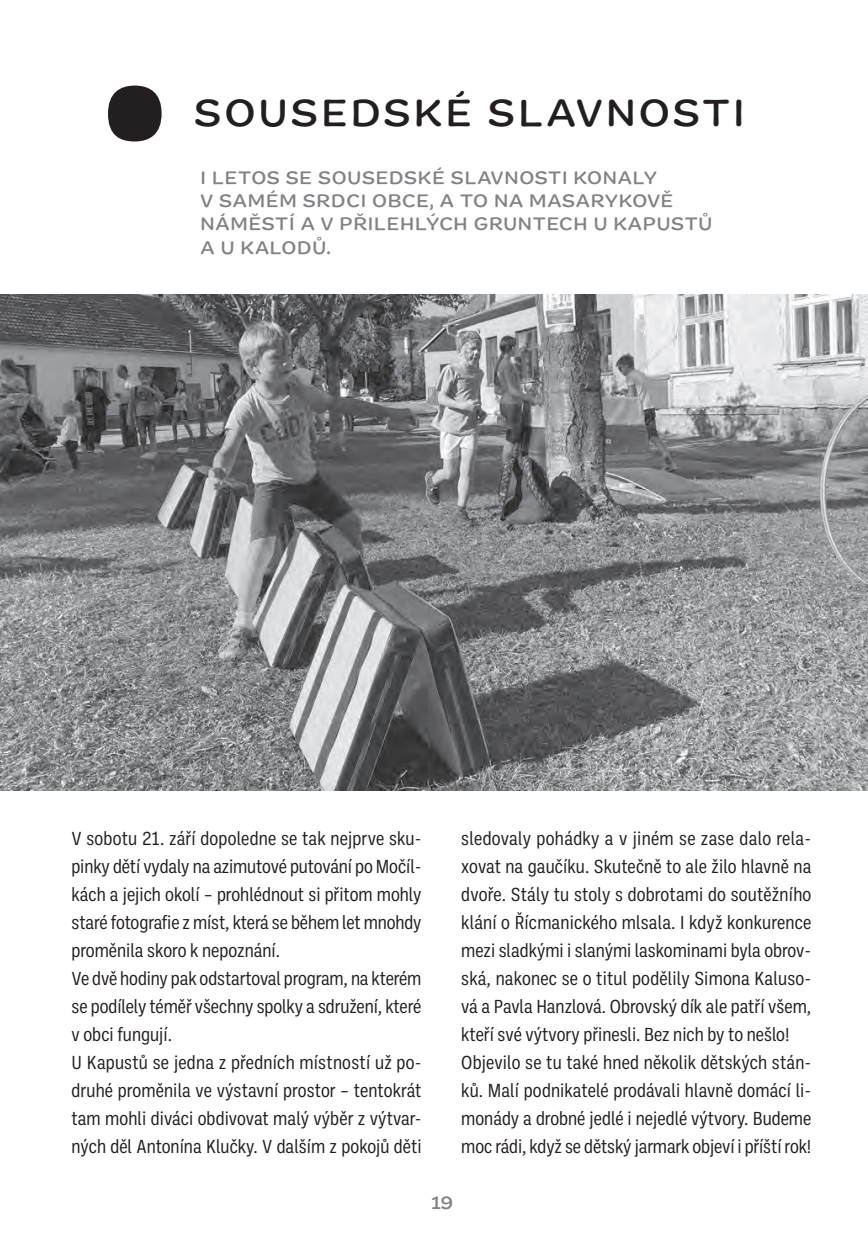
<style>
.page{position:relative;width:868px;height:1235px;background:#fff}
.page>*{position:absolute;margin:0;border:0;box-sizing:border-box;transform-origin:0 0}
.t1{font:500 40.25px "Marigny";letter-spacing:.08em;color:#231f20}
.t2{font:19.25px/28px "Ballinger Condensed";color:#231f20}
.t3{font:500 19.25px/23.1px "Marigny";letter-spacing:.04em;color:#808285}
</style>
<div class="page">
<div style="left:108px;top:86px;width:53px;height:55px;background:#231f20;border-radius:50%"></div>
<img style="left:0;top:295px;width:867px;height:495px">
<h1 class="t1" style="left:194px;top:88px;width:552px">SOUSEDSKÉ SLAVNOSTI</h1>
<p class="t3" style="left:200px;top:166px;width:513px">I LETOS SE SOUSEDSKÉ SLAVNOSTI KONALY<br>V SAMÉM SRDCI OBCE, A TO NA MASARYKOVĚ<br>NÁMĚSTÍ A V PŘILEHLÝCH GRUNTECH U KAPUSTŮ<br>A U KALODŮ.</p>
<p class="t2" style="left:71px;top:824px;width:351px">V sobotu 21. září dopoledne se tak nejprve sku&shy;pinky dětí vydaly na azimutové putování po Močíl&shy;kách a jejich okolí – prohlédnout si přitom mohly staré fotografie z míst, která se během let mnohdy proměnila skoro k nepoznání.<br>Ve dvě hodiny pak odstartoval program, na kterém se podílely téměř všechny spolky a sdružení, které v obci fungují.<br>U Kapustů se jedna z předních místností už po&shy;druhé proměnila ve výstavní prostor – tentokrát tam mohli diváci obdivovat malý výběr z výtvar&shy;ných děl Antonína Klučky. V dalším z pokojů děti</p>
<p class="t2" style="left:461px;top:824px;width:351px">sledovaly pohádky a v jiném se zase dalo rela&shy;xovat na gaučíku. Skutečně to ale žilo hlavně na dvoře. Stály tu stoly s dobrotami do soutěžního klání o Řícmanického mlsala. I když konkurence mezi sladkými i slanými laskominami byla obrov&shy;ská, nakonec se o titul podělily Simona Kaluso&shy;vá a Pavla Hanzlová. Obrovský dík ale patří všem, kteří své výtvory přinesli. Bez nich by to nešlo!<br>Objevilo se tu také hned několik dětských stán&shy;ků. Malí podnikatelé prodávali hlavně domácí li&shy;monády a drobné jedlé i nejedlé výtvory. Budeme moc rádi, když se dětský jarmark objeví i příští rok!</p>
<p class="t3" style="left:431px;top:1190px;width:23px">19</p>
</div>
